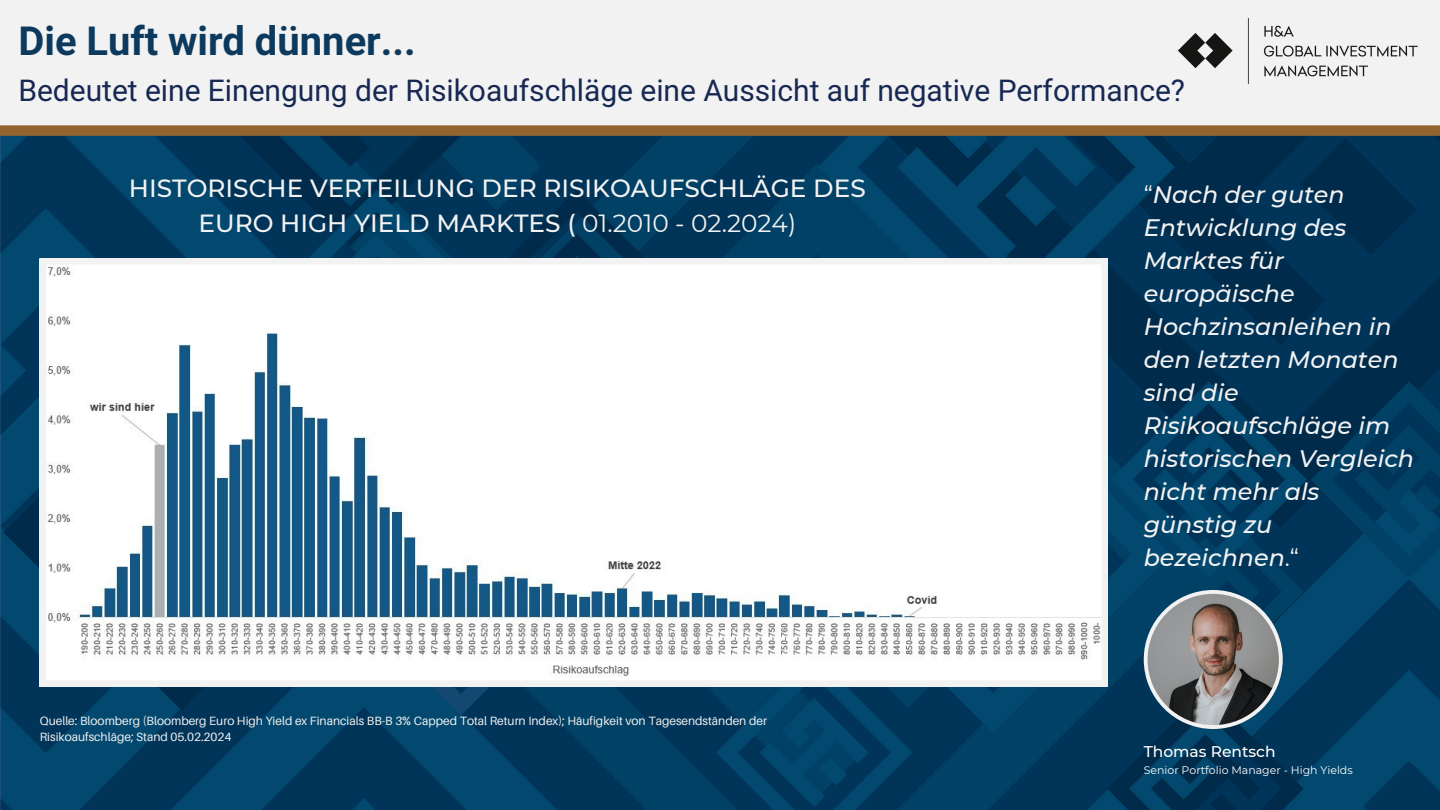
<style>
.page{position:relative;width:1440px;height:810px;background:#fff}
.page>*{position:absolute;margin:0;border:0;box-sizing:border-box;transform-origin:0 0}
.t1{font:700 40px "Araboto";color:#0c3a5e}
.t2{font:30px "Araboto";color:#172852}
.t3{font:500 24.8px/34.5px "Montserrat";color:#f2f2f2;text-align:center}
.t4{font:italic 500 23.8px/33px "Montserrat";color:#f2f2f2}
.t5{font:500 15.5px "Montserrat";color:#fff}
.t6{font:12px/16.5px "Aileron";color:#f2f2f2}
.t7{font:11px "Montserrat";color:#fff}
.s1{font-weight:400}
.s2{font-weight:400;font-style:normal}
</style>
<div class="page">
<div style="left:0;top:0;width:1440px;height:147px;background:#f2f2f2"></div>
<img style="left:0;top:136px;width:1440px;height:674px">
<img style="left:1178px;top:17px;width:240px;height:68px">
<div style="left:0;top:125px;width:1440px;height:11px;background:#93642e"></div>
<svg style="left:40px;top:258px;width:1068px;height:428px"></svg>
<svg style="left:1144px;top:590px;width:139px;height:139px;fill:#f2f2f2"></svg>
<img style="left:1148px;top:594px;width:131px;height:131px;border-radius:50%">
<p class="t1" style="left:18px;top:17px;width:399px">Die Luft wird dünner...</p>
<h3 class="t2" style="left:18px;top:73px;width:1168px">Bedeutet eine Einengung der Risikoaufschläge eine Aussicht auf negative Performance?</h3>
<h4 class="t3" style="left:129px;top:171px;width:738px">HISTORISCHE VERTEILUNG DER RISIKOAUFSCHLÄGE DES<br>EURO HIGH YIELD MARKTES ( <span class="s1">01.2010 - 02.2024)</span></h4>
<p class="t4" style="left:1144px;top:178px;width:272px"><span class="s2">“</span>Nach der guten<br>Entwicklung des<br>Marktes für europäische<br>Hochzinsanleihen in den letzten Monaten sind die<br>Risikoaufschläge im historischen Vergleich nicht mehr als günstig zu bezeichnen<span class="s2">.“</span></p>
<h2 class="t6" style="left:40px;top:712px;width:729px">Quelle: Bloomberg (Bloomberg Euro High Yield ex Financials BB-B 3% Capped Total Return Index); Häufigkeit von Tagesendständen der<br>Risikoaufschläge; Stand 05.02.2024</h2>
<p class="t5" style="left:1144px;top:742px;width:133px">Thomas Rentsch</p>
<p class="t7" style="left:1144px;top:764px;width:211px">Senior Portfolio Manager - High Yields</p>
</div>
